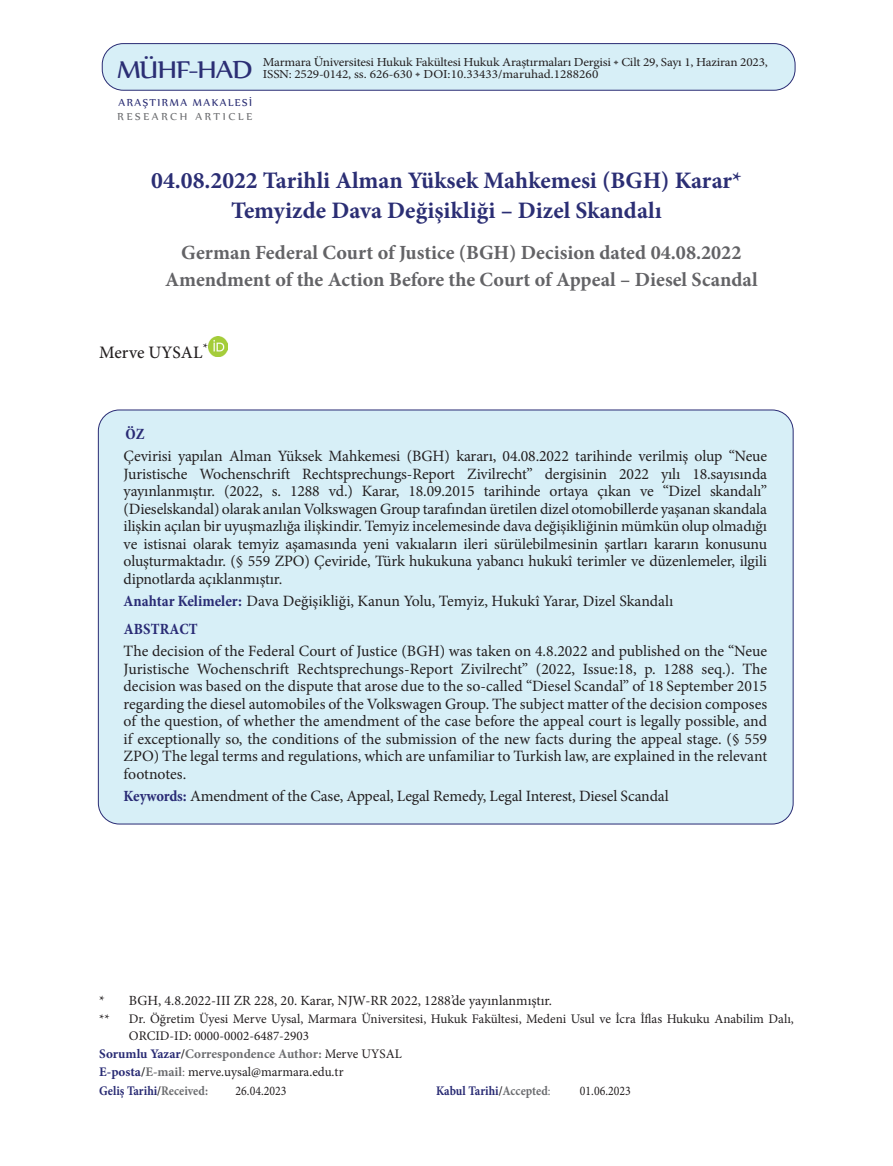
<style>
.page{position:relative;width:893px;height:1166px;background:#fff}
.page>*{position:absolute;margin:0;border:0;box-sizing:border-box;transform-origin:0 0}
.t1{font:29.75px "Nyala";letter-spacing:-.04em;color:#2b2e74;scale:1.08 1}
.t2{font:700 23.62px/29.8px "Minion Pro";color:#2b2e74;text-align:center}
.t3{font:700 20.12px/26.2px "Minion Pro";color:#636366;text-align:center}
.t4{font:500 17.5px "Minion Pro";letter-spacing:.005em;color:#231f20}
.t5{font:15.75px/17.5px "Minion Pro";letter-spacing:-.01em;color:#231f20;text-align:justify}
.t6{font:700 condensed 15.75px "Minion Pro";color:#292b75}
.t7{font:14px "Minion Pro";color:#231f20}
.t8{font:13.12px "Minion Pro";color:#231f20}
.t9{font:700 13.12px "Minion Pro";color:#6c6d70}
.t10{font:700 13.12px "Minion Pro";color:#292b74;scale:.9 1}
.t11{font:13.12px "Minion Pro";color:#231f20;scale:.9 1}
.t12{font:12.25px "Minion Pro";letter-spacing:-.015em;color:#231f20;scale:1.08 1}
.t13{font:12.25px "Nyala";letter-spacing:.12em;color:#2b2e74}
.t14{font:12.25px "Nyala";letter-spacing:.22em;color:#6c6d70}
.s1{font-family:"Nyala"}
.s2{font-weight:700;font-stretch:condensed;color:#292b75}
.s3{color:#292b74}
.s4{color:#231f20}
.s5{font-weight:400;color:#231f20}
.s6{font-weight:700;color:#292b74}
.s7{font-weight:700}
.s8{font-weight:700;color:#6c6d70}
.s9{color:#6c6d70}
.s10{font-weight:400;color:#6c6d70}
</style>
<div class="page">
<div style="left:102px;top:44px;width:693px;height:46px;background:#d7eff7;border-radius:21px"></div>
<div style="left:102px;top:43px;width:694px;height:48px;border:1px solid #292b74;border-radius:21px"></div>
<div style="left:98px;top:410px;width:695px;height:414px;background:#d7eff7;border-radius:21px"></div>
<img style="left:208px;top:336px;width:20px;height:20px">
<h1 class="t1" style="left:117px;top:51px;width:127px">MÜHF-HAD</h1>
<p class="t13" style="left:118px;top:95px;width:135px">ARAŞTIRMA MAKALESI</p>
<p class="t14" style="left:118px;top:109px;width:136px">RESEARCH ARTICLE</p>
<p class="t12" style="left:263px;top:54px;width:469px">Marmara Üniversitesi Hukuk Fakültesi Hukuk Araştırmaları Dergisi <span class="s1">•</span> Cilt 29, Sayı 1, Haziran 2023,</p>
<p class="t12" style="left:263px;top:66px;width:312px">ISSN: 2529-0142, ss. 626-630 <span class="s1">•</span> DOI:10.33433/maruhad.1288260</p>
<h2 class="t2" style="left:151px;top:166px;width:592px">04.08.2022 Tarihli Alman Yüksek Mahkemesi (BGH) Karar*<br>Temyizde Dava Değişikliği – Dizel Skandalı</h2>
<p class="t3" style="left:165px;top:240px;width:594px">German Federal Court of Justice (BGH) Decision dated 04.08.2022<br>Amendment of the Action Before the Court of Appeal – Diesel Scandal</p>
<p class="t4" style="left:99px;top:341px;width:110px">Merve UYSAL<sup>*</sup></p>
<p class="t6" style="left:125px;top:423px;width:21px">ÖZ</p>
<p class="t5" style="left:124px;top:447px;width:645px">Çevirisi yapılan Alman Yüksek Mahkemesi (BGH) kararı, 04.08.2022 tarihinde verilmiş olup “Neue Juristische Wochenschrift Rechtsprechungs-Report Zivilrecht” dergisinin 2022 yılı 18.sayısında yayınlanmıştır. (2022, s. 1288 vd.) Karar, 18.09.2015 tarihinde ortaya çıkan ve “Dizel skandalı” (Dieselskandal) olarak anılan Volkswagen Group tarafından üretilen dizel otomobillerde yaşanan skandala ilişkin açılan bir uyuşmazlığa ilişkindir. Temyiz incelemesinde dava değişikliğinin mümkün olup olmadığı ve istisnai olarak temyiz aşamasında yeni vakıaların ileri sürülebilmesinin şartları kararın konusunu oluşturmaktadır. (§ 559 ZPO) Çeviride, Türk hukukuna yabancı hukukî terimler ve düzenlemeler, ilgili dipnotlarda açıklanmıştır.</p>
<p class="t5" style="left:124px;top:587px;width:551px;line-height:27.5px"><span class="s2">Anahtar Kelimeler:</span> Dava Değişikliği, Kanun Yolu, Temyiz, Hukukî Yarar, Dizel Skandalı<br><span class="s2">ABSTRACT</span></p>
<p class="t5" style="left:124px;top:642px;width:645px">The decision of the Federal Court of Justice (BGH) was taken on 4.8.2022 and published on the “Neue Juristische Wochenschrift Rechtsprechungs-Report Zivilrecht” (2022, Issue:18, p. 1288 seq.). The decision was based on the dispute that arose due to the so-called “Diesel Scandal” of 18 September 2015 regarding the diesel automobiles of the Volkswagen Group. The subject matter of the decision composes of the question, of whether the amendment of the case before the appeal court is legally possible, and if exceptionally so, the conditions of the submission of the new facts during the appeal stage. (§ 559<br>ZPO) The legal terms and regulations, which are unfamiliar to Turkish law, are explained in the relevant footnotes.</p>
<p class="t5" style="left:124px;top:787px;width:547px"><span class="s2">Keywords:</span> Amendment of the Case, Appeal, Legal Remedy, Legal Interest, Diesel Scandal</p>
<p class="t7" style="left:99px;top:991px;width:454px">* BGH, 4.8.2022-III ZR 228, 20. Karar, NJW-RR 2022, 1288’de yayınlanmıştır.</p>
<p class="t8" style="left:99px;top:1010px;width:12px">**</p>
<p class="t8" style="left:129px;top:1010px;width:666px">Dr. Öğretim Üyesi Merve Uysal, Marmara Üniversitesi, Hukuk Fakültesi, Medeni Usul ve İcra İflas Hukuku Anabilim Dalı,</p>
<p class="t8" style="left:129px;top:1027px;width:182px">ORCID-ID: 0000-0002-6487-2903</p>
<p class="t9" style="left:99px;top:1045px;width:304px"><span class="s3">Sorumlu Yazar</span><span class="s4">/</span>Correspondence Author: <span class="s5">Merve UYSAL</span></p>
<p class="t8" style="left:99px;top:1063px;width:246px"><span class="s6">E-posta</span><span class="s7">/</span><span class="s8">E-mail</span><span class="s9">:</span> merve.uysal@marmara.edu.tr</p>
<p class="t10" style="left:99px;top:1082px;width:122px">Geliş Tarihi<span class="s4">/</span><span class="s9">Received:</span></p>
<p class="t11" style="left:236px;top:1082px;width:58px">26.04.2023</p>
<p class="t10" style="left:436px;top:1082px;width:129px">Kabul Tarihi<span class="s4">/</span><span class="s9">Accepted</span><span class="s10">:</span></p>
<p class="t11" style="left:580px;top:1082px;width:58px">01.06.2023</p>
</div>
